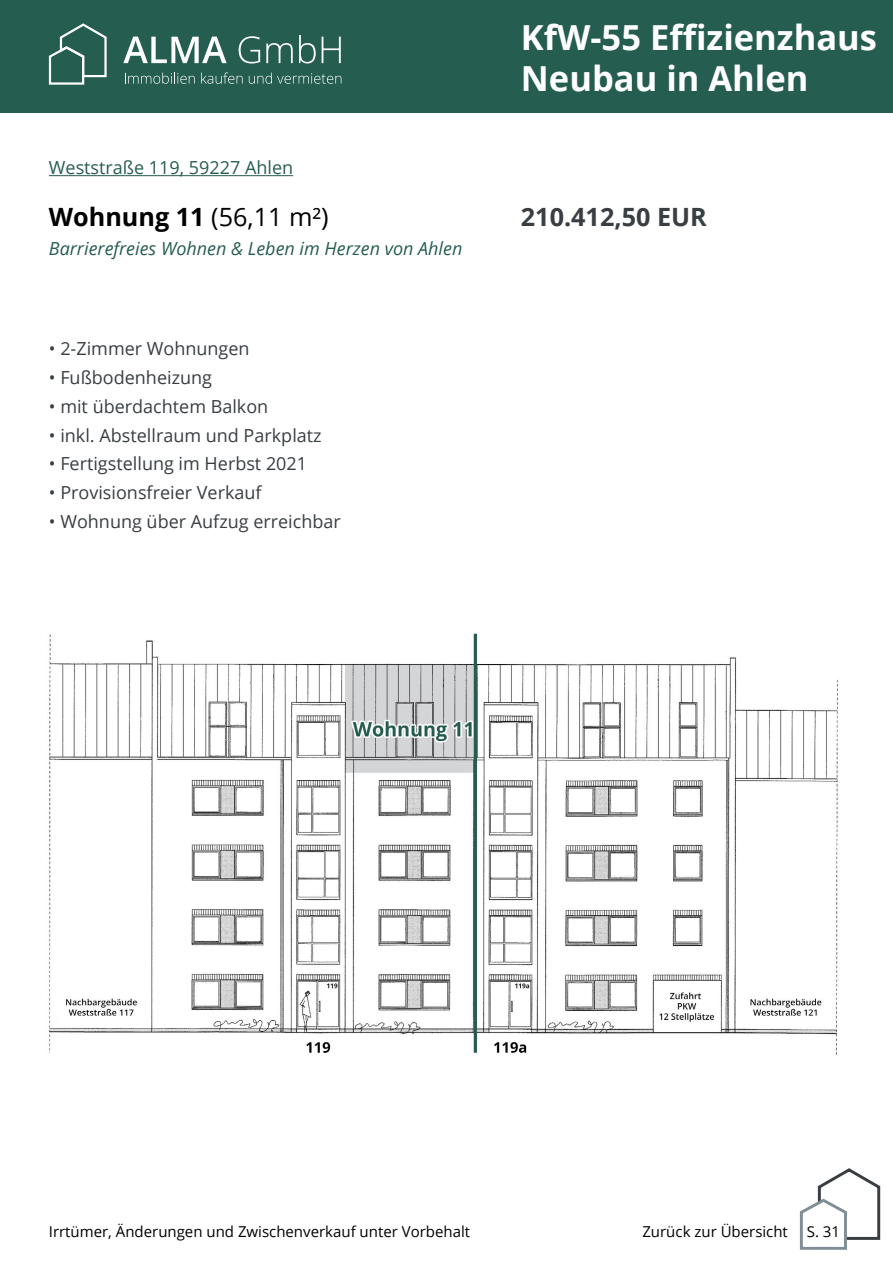
<style>
.page{position:relative;width:893px;height:1263px;background:#fff}
.page>*{position:absolute;margin:0;border:0;box-sizing:border-box;transform-origin:0 0}
.t1{font:700 34.5px/41.4px "Open Sans";color:#fff}
.t2{font:700 25.2px "Open Sans";color:#000}
.t3{font:700 25.2px "Open Sans";color:#383e42}
.t4{font:18px "Open Sans";color:#383e42}
.t5{font:italic 18px "Open Sans";color:#265d51}
.t6{font:18px "Open Sans";color:#265d51}
.t7{font:15px "Open Sans";color:#000}
.s1{font-weight:400}
</style>
<div class="page">
<div style="left:0;top:0;width:893px;height:113px;background:#265d51"></div>
<svg style="left:123px;top:37px;width:104px;height:26px"></svg>
<svg style="left:239px;top:36px;width:21px;height:27px"></svg>
<svg style="left:266px;top:43px;width:27px;height:20px"></svg>
<svg style="left:299px;top:35px;width:17px;height:28px"></svg>
<svg style="left:322px;top:37px;width:19px;height:26px"></svg>
<svg style="left:125px;top:73px;width:70px;height:11px"></svg>
<svg style="left:201px;top:72px;width:42px;height:12px"></svg>
<svg style="left:249px;top:73px;width:92px;height:11px"></svg>
<svg style="left:49px;top:23px;width:58px;height:62px"></svg>
<svg style="left:800px;top:1168px;width:80px;height:82px"></svg>
<hr style="left:49px;top:175px;width:244px;height:1px;background:#265d51">
<img style="left:49px;top:633px;width:789px;height:422px">
<p class="t6" style="left:49px;top:155px;width:246px">Weststraße 119, 59227 Ahlen</p>
<h2 class="t2" style="left:49px;top:199px;width:281px">Wohnung 11 <span class="s1">(56,11 m²)</span></h2>
<p class="t5" style="left:49px;top:236px;width:415px">Barrierefreies Wohnen &amp; Leben im Herzen von Ahlen</p>
<p class="t4" style="left:49px;top:336px;width:202px">• 2-Zimmer Wohnungen</p>
<p class="t4" style="left:49px;top:365px;width:165px">• Fußbodenheizung</p>
<p class="t4" style="left:49px;top:394px;width:221px">• mit überdachtem Balkon</p>
<p class="t4" style="left:49px;top:423px;width:274px">• inkl. Abstellraum und Parkplatz</p>
<p class="t4" style="left:49px;top:451px;width:260px">• Fertigstellung im Herbst 2021</p>
<p class="t4" style="left:49px;top:480px;width:214px">• Provisionsfreier Verkauf</p>
<p class="t4" style="left:49px;top:509px;width:293px">• Wohnung über Aufzug erreichbar</p>
<h1 class="t1" style="left:521px;top:16px;width:358px">KfW-55 Effizienzhaus<br>Neubau in Ahlen</h1>
<h2 class="t3" style="left:521px;top:199px;width:187px">210.412,50 EUR</h2>
<p class="t7" style="left:49px;top:1221px;width:423px">Irrtümer, Änderungen und Zwischenverkauf unter Vorbehalt</p>
<p class="t7" style="left:642px;top:1221px;width:147px">Zurück zur Übersicht</p>
<p class="t7" style="left:807px;top:1221px;width:35px">S. 31</p>
</div>
